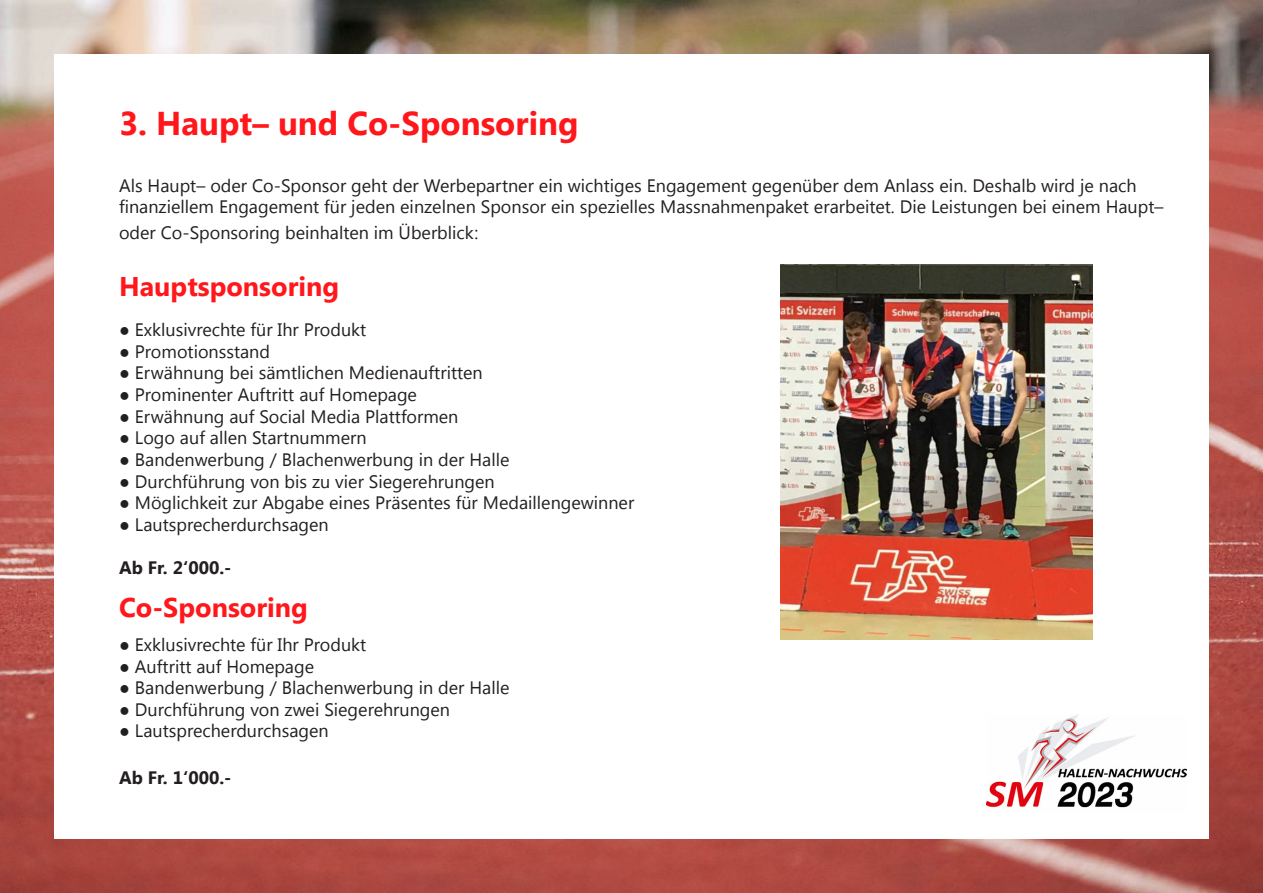
<style>
.page{position:relative;width:1263px;height:893px;background:#fff}
.page>*{position:absolute;margin:0;border:0;box-sizing:border-box;transform-origin:0 0}
.t1{font:700 33px "Segoe UI";color:#ff171b}
.t2{font:700 27px "Segoe UI";color:#ff171b}
.t3{font:18px/21.6px "Segoe UI";color:#231f20}
.t4{font:700 18px "Segoe UI";color:#231f20}
</style>
<div class="page">
<img style="left:0;top:0;width:1263px;height:893px">
<div style="left:54px;top:54px;width:1155px;height:785px;background:#fff"></div>
<img style="left:780px;top:264px;width:313px;height:375px">
<img style="left:986px;top:714px;width:200px;height:94px">
<p class="t1" style="left:119px;top:99px;width:461px">3. Haupt– und Co-Sponsoring</p>
<p class="t3" style="left:119px;top:174px;width:1046px">Als Haupt– oder Co-Sponsor geht der Werbepartner ein wichtiges Engagement gegenüber dem Anlass ein. Deshalb wird je nach finanziellem Engagement für jeden einzelnen Sponsor ein spezielles Massnahmenpaket erarbeitet. Die Leistungen bei einem Haupt–</p>
<p class="t3" style="left:119px;top:221px;width:361px">oder Co-Sponsoring beinhalten im Überblick:</p>
<p class="t2" style="left:119px;top:267px;width:222px">Hauptsponsoring</p>
<p class="t3" style="left:119px;top:318px;width:249px">● Exklusivrechte für Ihr Produkt</p>
<p class="t3" style="left:119px;top:340px;width:153px">● Promotionsstand</p>
<p class="t3" style="left:119px;top:361px;width:365px">● Erwähnung bei sämtlichen Medienauftritten</p>
<p class="t3" style="left:119px;top:383px;width:299px">● Prominenter Auftritt auf Homepage</p>
<p class="t3" style="left:119px;top:405px;width:341px">● Erwähnung auf Social Media Plattformen</p>
<p class="t3" style="left:119px;top:426px;width:249px">● Logo auf allen Startnummern</p>
<p class="t3" style="left:119px;top:448px;width:392px">● Bandenwerbung / Blachenwerbung in der Halle</p>
<p class="t3" style="left:119px;top:469px;width:377px">● Durchführung von bis zu vier Siegerehrungen</p>
<p class="t3" style="left:119px;top:491px;width:517px">● Möglichkeit zur Abgabe eines Präsentes für Medaillengewinner</p>
<p class="t3" style="left:119px;top:513px;width:211px">● Lautsprecherdurchsagen</p>
<p class="t4" style="left:119px;top:555px;width:114px">Ab Fr. 2‘000.-</p>
<p class="t2" style="left:119px;top:588px;width:190px">Co-Sponsoring</p>
<p class="t3" style="left:119px;top:633px;width:249px">● Exklusivrechte für Ihr Produkt</p>
<p class="t3" style="left:119px;top:655px;width:197px">● Auftritt auf Homepage</p>
<p class="t3" style="left:119px;top:676px;width:392px">● Bandenwerbung / Blachenwerbung in der Halle</p>
<p class="t3" style="left:119px;top:698px;width:333px">● Durchführung von zwei Siegerehrungen</p>
<p class="t3" style="left:119px;top:719px;width:211px">● Lautsprecherdurchsagen</p>
<p class="t4" style="left:119px;top:765px;width:114px">Ab Fr. 1‘000.-</p>
</div>
